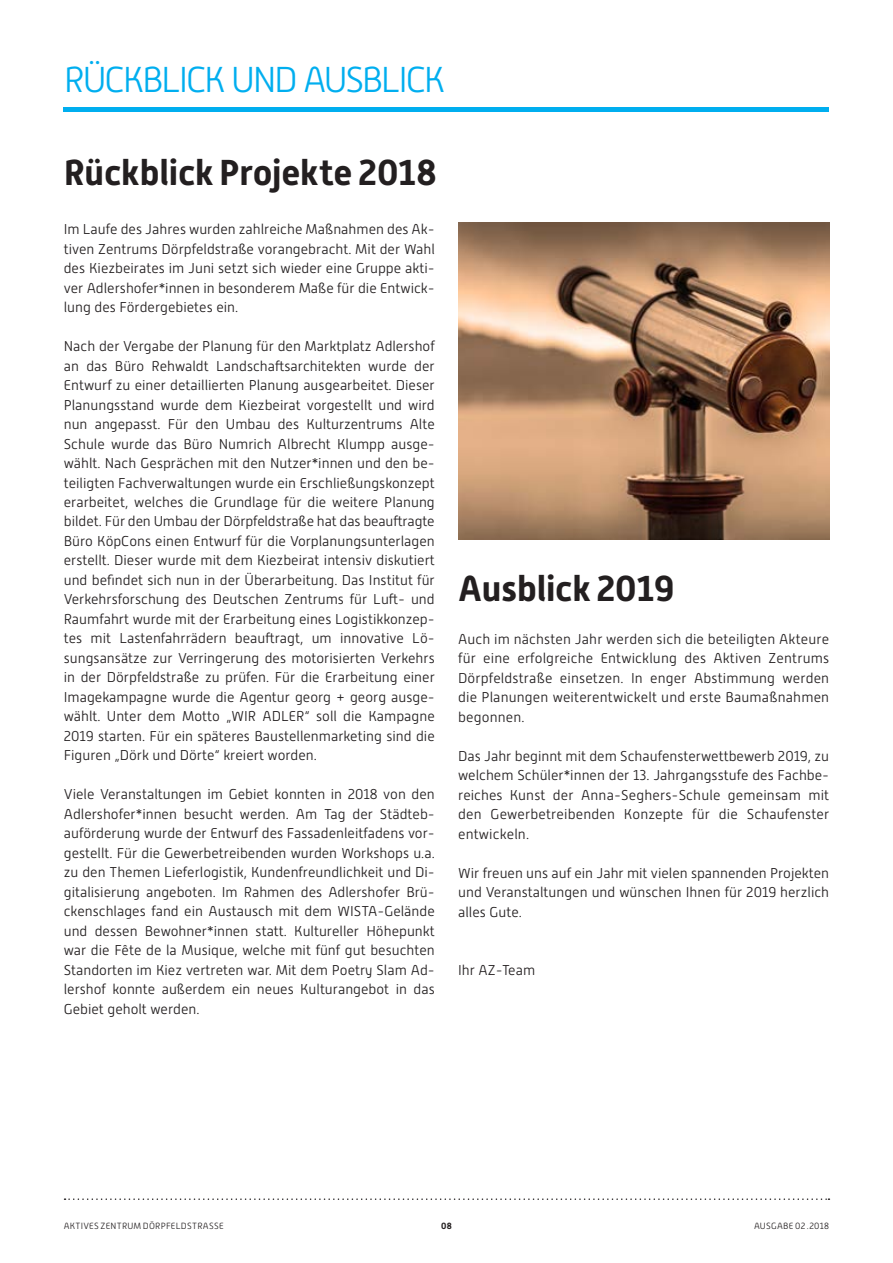
<style>
.page{position:relative;width:893px;height:1263px;background:#fff}
.page>*{position:absolute;margin:0;border:0;box-sizing:border-box;transform-origin:0 0}
.Überschrift{font:700 36px "Alwyn New";letter-spacing:-.005em;color:#231f20}
.Bereiche{font:300 36px "Alwyn New";letter-spacing:-.06em;color:#00aeef}
.Fließtext_bold{font:300 14.25px/19.5px "Alwyn New";color:#231f20;text-align:justify}
.t1{font:300 9px "Alwyn New";letter-spacing:.03em;color:#231f20}
.t2{font:700 9px "Alwyn New";color:#231f20}
</style>
<div class="page">
<svg style="left:65px;top:1198px;width:764px;height:2px"></svg>
<hr style="left:64px;top:108px;width:765px;height:4px;background:#00aeef">
<img style="left:458px;top:223px;width:371px;height:317px">
<p class="Bereiche" style="left:64px;top:59px;width:383px">RÜCKBLICK UND AUSBLICK</p>
<p class="Überschrift" style="left:64px;top:152px;width:374px">Rückblick Projekte 2018</p>
<p class="Fließtext_bold" style="left:64px;top:219px;width:372px">Im Laufe des Jahres wurden zahlreiche Maßnahmen des Ak&shy;tiven Zentrums Dörpfeldstraße vorangebracht. Mit der Wahl des Kiezbeirates im Juni setzt sich wieder eine Gruppe akti&shy;ver Adlershofer*innen in besonderem Maße für die Entwick&shy;lung des Fördergebietes ein.</p>
<p class="Fließtext_bold" style="left:64px;top:336px;width:373px">Nach der Vergabe der Planung für den Marktplatz Adlershof an das Büro Rehwaldt Landschaftsarchitekten wurde der Entwurf zu einer detaillierten Planung ausgearbeitet. Dieser Planungsstand wurde dem Kiezbeirat vorgestellt und wird nun angepasst. Für den Umbau des Kulturzentrums Alte Schule wurde das Büro Numrich Albrecht Klumpp ausge&shy;wählt. Nach Gesprächen mit den Nutzer*innen und den be&shy;teiligten Fachverwaltungen wurde ein Erschließungskonzept erarbeitet, welches die Grundlage für die weitere Planung bildet. Für den Umbau der Dörpfeldstraße hat das beauftragte Büro KöpCons einen Entwurf für die Vorplanungsunterlagen erstellt. Dieser wurde mit dem Kiezbeirat intensiv diskutiert und befindet sich nun in der Überarbeitung. Das Institut für Verkehrsforschung des Deutschen Zentrums für Luft- und Raumfahrt wurde mit der Erarbeitung eines Logistikkonzep&shy;tes mit Lastenfahrrädern beauftragt, um innovative Lö&shy;sungsansätze zur Verringerung des motorisierten Verkehrs in der Dörpfeldstraße zu prüfen. Für die Erarbeitung einer Imagekampagne wurde die Agentur georg + georg ausge&shy;wählt. Unter dem Motto „WIR ADLER“ soll die Kampagne 2019 starten. Für ein späteres Baustellenmarketing sind die Figuren „Dörk und Dörte“ kreiert worden.</p>
<p class="Fließtext_bold" style="left:64px;top:785px;width:372px">Viele Veranstaltungen im Gebiet konnten in 2018 von den Adlershofer*innen besucht werden. Am Tag der Städteb&shy;auförderung wurde der Entwurf des Fassadenleitfadens vor&shy;gestellt. Für die Gewerbetreibenden wurden Workshops u.a. zu den Themen Lieferlogistik, Kundenfreundlichkeit und Di&shy;gitalisierung angeboten. Im Rahmen des Adlershofer Brü&shy;ckenschlages fand ein Austausch mit dem WISTA-Gelände und dessen Bewohner*innen statt. Kultureller Höhepunkt war die Fête de la Musique, welche mit fünf gut besuchten Standorten im Kiez vertreten war. Mit dem Poetry Slam Ad&shy;lershof konnte außerdem ein neues Kulturangebot in das Gebiet geholt werden.</p>
<p class="Überschrift" style="left:458px;top:567px;width:218px">Ausblick 2019</p>
<p class="Fließtext_bold" style="left:458px;top:629px;width:373px">Auch im nächsten Jahr werden sich die beteiligten Akteure für eine erfolgreiche Entwicklung des Aktiven Zentrums Dörpfeldstraße einsetzen. In enger Abstimmung werden die Planungen weiterentwickelt und erste Baumaßnahmen begonnen.</p>
<p class="Fließtext_bold" style="left:458px;top:746px;width:372px">Das Jahr beginnt mit dem Schaufensterwettbewerb 2019, zu welchem Schüler*innen der 13. Jahrgangsstufe des Fachbe&shy;reiches Kunst der Anna-Seghers-Schule gemeinsam mit den Gewerbetreibenden Konzepte für die Schaufenster entwickeln.</p>
<p class="Fließtext_bold" style="left:458px;top:863px;width:373px">Wir freuen uns auf ein Jahr mit vielen spannenden Projekten und Veranstaltungen und wünschen Ihnen für 2019 herzlich alles Gute.</p>
<p class="Fließtext_bold" style="left:458px;top:960px;width:79px">Ihr AZ-Team</p>
<p class="t1" style="left:64px;top:1220px;width:162px">AKTIVES ZENTRUM DÖRPFELDSTRASSE</p>
<p class="t2" style="left:441px;top:1220px;width:12px">08</p>
<p class="t1" style="left:754px;top:1220px;width:77px">AUSGABE 02 .2018</p>
</div>
